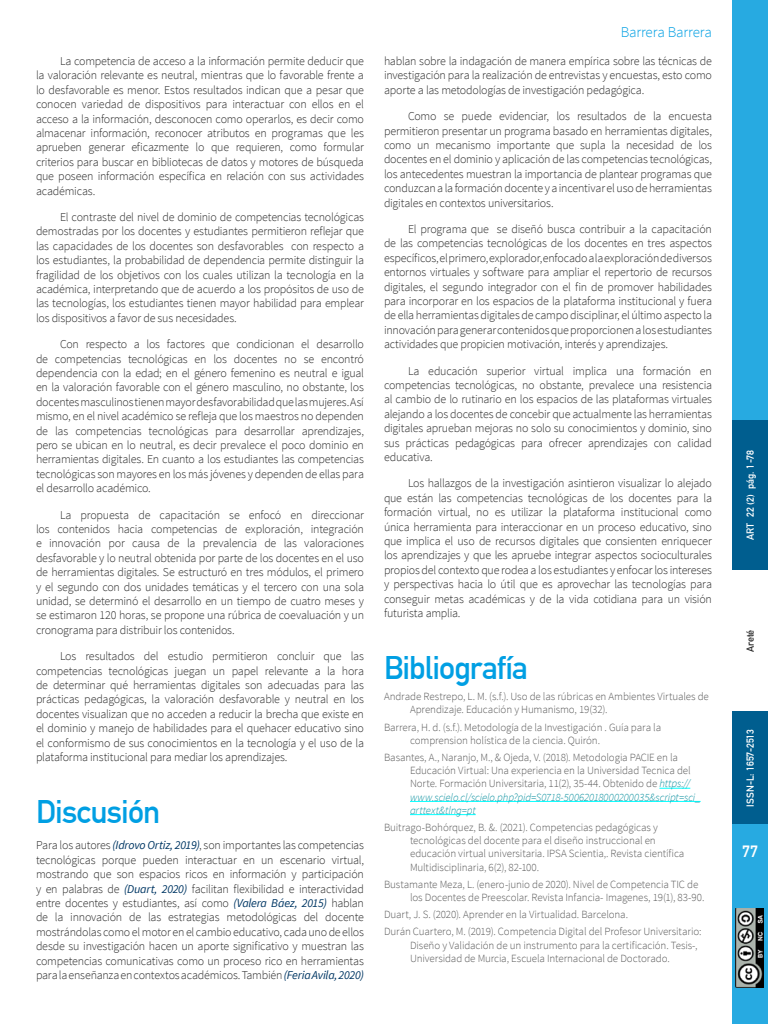
<style>
.page{position:relative;width:768px;height:1024px;background:#fff}
.page>*{position:absolute;margin:0;border:0;box-sizing:border-box;transform-origin:0 0}
.t1{font:700 32px "DIN Alternate";letter-spacing:-.025em;color:#009fe3}
.t2{font:700 16px "DIN Alternate";color:#fff}
.t3{font:300 15px "Source Sans Pro";letter-spacing:-.01em;color:#009fe3}
.t4{font:300 12px/14.4px "Source Sans Pro";letter-spacing:-.02em;color:#2a2a2a;text-align:justify}
.t5{font:300 11px/13.2px "Source Sans Pro";letter-spacing:-.01em;color:#5a5a5a}
.t6{font:700 10px "DIN Alternate";letter-spacing:.01em;color:#fff}
.t7{font:700 10px "DIN Alternate";color:#2a2a2a}
.s1{font-weight:400;font-style:italic;color:#003764}
.s2{font-style:italic;color:#09909f}
</style>
<div class="page">
<hr style="left:659px;top:788px;width:31px;height:1px;background:#0ff">
<hr style="left:410px;top:801px;width:291px;height:1px;background:#0ff">
<hr style="left:410px;top:814px;width:66px;height:1px;background:#0ff">
<div style="left:732px;top:0;width:36px;height:570px;background:#27aae1"></div>
<div style="left:732px;top:712px;width:36px;height:312px;background:#27aae1"></div>
<img style="left:736px;top:908px;width:27px;height:80px">
<div style="left:732px;top:712px;width:36px;height:112px;background:#005e8f"></div>
<div style="left:732px;top:420px;width:36px;height:150px;background:#005e8f"></div>
<p class="t4" style="left:36px;top:54px;width:330px;text-indent:24px">La competencia de acceso a la información permite deducir que la valoración relevante es neutral, mientras que lo favorable frente a lo desfavorable es menor. Estos resultados indican que a pesar que conocen variedad de dispositivos para interactuar con ellos en el acceso a la información, desconocen como operarlos, es decir como almacenar información, reconocer atributos en programas que les aprueben generar eficazmente lo que requieren, como formular criterios para buscar en bibliotecas de datos y motores de búsqueda que poseen información específica en relación con sus actividades académicas.</p>
<p class="t4" style="left:36px;top:210px;width:330px;text-indent:24px">El contraste del nivel de dominio de competencias tecnológicas demostradas por los docentes y estudiantes permitieron reflejar que las capacidades de los docentes son desfavorables con respecto a los estudiantes, la probabilidad de dependencia permite distinguir la fragilidad de los objetivos con los cuales utilizan la tecnología en la académica, interpretando que de acuerdo a los propósitos de uso de las tecnologías, los estudiantes tienen mayor habilidad para emplear los dispositivos a favor de sus necesidades.</p>
<p class="t4" style="left:36px;top:337px;width:330px;text-indent:24px">Con respecto a los factores que condicionan el desarrollo de competencias tecnológicas en los docentes no se encontró dependencia con la edad; en el género femenino es neutral e igual en la valoración favorable con el género masculino, no obstante, los docentes masculinos tienen mayor desfavorabilidad que las mujeres. Así mismo, en el nivel académico se refleja que los maestros no dependen de las competencias tecnológicas para desarrollar aprendizajes, pero se ubican en lo neutral, es decir prevalece el poco dominio en herramientas digitales. En cuanto a los estudiantes las competencias tecnológicas son mayores en los más jóvenes y dependen de ellas para el desarrollo académico.</p>
<p class="t4" style="left:36px;top:507px;width:330px;text-indent:24px">La propuesta de capacitación se enfocó en direccionar los contenidos hacia competencias de exploración, integración e innovación por causa de la prevalencia de las valoraciones desfavorable y lo neutral obtenida por parte de los docentes en el uso de herramientas digitales. Se estructuró en tres módulos, el primero y el segundo con dos unidades temáticas y el tercero con una sola unidad, se determinó el desarrollo en un tiempo de cuatro meses y se estimaron 120 horas, se propone una rúbrica de coevaluación y un cronograma para distribuir los contenidos.</p>
<p class="t4" style="left:36px;top:649px;width:330px;text-indent:24px">Los resultados del estudio permitieron concluir que las competencias tecnológicas juegan un papel relevante a la hora de determinar qué herramientas digitales son adecuadas para las prácticas pedagógicas, la valoración desfavorable y neutral en los docentes visualizan que no acceden a reducir la brecha que existe en el dominio y manejo de habilidades para el quehacer educativo sino el conformismo de sus conocimientos en la tecnología y el uso de la plataforma institucional para mediar los aprendizajes.</p>
<h1 class="t1" style="left:36px;top:787px;width:126px">Discusión</h1>
<p class="t4" style="left:36px;top:838px;width:330px">Para los autores <span class="s1">(Idrovo Ortiz, 2019)</span>, son importantes las competencias tecnológicas porque pueden interactuar en un escenario virtual, mostrando que son espacios ricos en información y participación y en palabras de <span class="s1">(Duart, 2020)</span> facilitan flexibilidad e interactividad entre docentes y estudiantes, así como <span class="s1">(Valera Báez, 2015)</span> hablan de la innovación de las estrategias metodológicas del docente mostrándolas como el motor en el cambio educativo, cada uno de ellos desde su investigación hacen un aporte significativo y muestran las competencias comunicativas como un proceso rico en herramientas para la enseñanza en contextos académicos. También<span class="s1">(Feria Avila, 2020)</span></p>
<p class="t3" style="left:621px;top:23px;width:93px">Barrera Barrera</p>
<p class="t4" style="left:384px;top:54px;width:330px">hablan sobre la indagación de manera empírica sobre las técnicas de investigación para la realización de entrevistas y encuestas, esto como aporte a las metodologías de investigación pedagógica.</p>
<p class="t4" style="left:384px;top:109px;width:330px;text-indent:24px">Como se puede evidenciar, los resultados de la encuesta permitieron presentar un programa basado en herramientas digitales, como un mecanismo importante que supla la necesidad de los docentes en el dominio y aplicación de las competencias tecnológicas, los antecedentes muestran la importancia de plantear programas que conduzcan a la formación docente y a incentivar el uso de herramientas digitales en contextos universitarios.</p>
<p class="t4" style="left:384px;top:222px;width:330px;text-indent:24px">El programa que se diseñó busca contribuir a la capacitación de las competencias tecnológicas de los docentes en tres aspectos específicos, el primero, explorador, enfocado a la exploración de diversos entornos virtuales y software para ampliar el repertorio de recursos digitales, el segundo integrador con el fin de promover habilidades para incorporar en los espacios de la plataforma institucional y fuera de ella herramientas digitales de campo disciplinar, el último aspecto la innovación para generar contenidos que proporcionen a los estudiantes actividades que propicien motivación, interés y aprendizajes.</p>
<p class="t4" style="left:384px;top:363px;width:330px;text-indent:24px">La educación superior virtual implica una formación en competencias tecnológicas, no obstante, prevalece una resistencia al cambio de lo rutinario en los espacios de las plataformas virtuales alejando a los docentes de concebir que actualmente las herramientas digitales aprueban mejoras no solo su conocimientos y dominio, sino sus prácticas pedagógicas para ofrecer aprendizajes con calidad educativa.</p>
<p class="t4" style="left:384px;top:476px;width:330px;text-indent:24px">Los hallazgos de la investigación asintieron visualizar lo alejado que están las competencias tecnológicas de los docentes para la formación virtual, no es utilizar la plataforma institucional como única herramienta para interaccionar en un proceso educativo, sino que implica el uso de recursos digitales que consienten enriquecer los aprendizajes y que les apruebe integrar aspectos socioculturales propios del contexto que rodea a los estudiantes y enfocar los intereses y perspectivas hacia lo útil que es aprovechar las tecnologías para conseguir metas académicas y de la vida cotidiana para un visión futurista amplia.</p>
<h1 class="t1" style="left:384px;top:643px;width:146px">Bibliografía</h1>
<p class="t5" style="left:410px;top:690px;width:300px;text-indent:-26px">Andrade Restrepo, L. M. (s.f.). Uso de las rúbricas en Ambientes Virtuales de<br>Aprendizaje. Educación y Humanismo, 19(32).</p>
<p class="t5" style="left:410px;top:720px;width:253px;text-indent:-26px">Barrera, H. d. (s.f.). Metodología de la Investigación . Guía para la comprension holística de la ciencia. Quirón.</p>
<p class="t5" style="left:410px;top:751px;width:292px;text-indent:-26px">Basantes, A., Naranjo, M., &amp; Ojeda, V. (2018). Metodologia PACIE en la Educación Virtual: Una experiencia en la Universidad Tecnica del Norte. Formación Universitaria, 11(2), 35-44. Obtenido de <span class="s2">https:// www.scielo.cl/scielo.php?pid=S0718-50062018000200035&amp;script=sci_ arttext&amp;tlng=pt</span></p>
<p class="t5" style="left:410px;top:821px;width:276px;text-indent:-26px">Buitrago-Bohórquez, B. &amp;. (2021). Competencias pedagógicas y tecnológicas del docente para el diseño instruccional en educación virtual universitaria. IPSA Scientia,. Revista científica Multidisciplinaria, 6(2), 82-100.</p>
<p class="t5" style="left:410px;top:878px;width:296px;text-indent:-26px">Bustamante Meza, L. (enero-junio de 2020). Nivel de Competencia TIC de los Docentes de Preescolar. Revista Infancia- Imagenes, 19(1), 83-90.</p>
<p class="t5" style="left:384px;top:906px;width:319px;line-height:17.2px">Duart, J. S. (2020). Aprender en la Virtualidad. Barcelona.<br>Durán Cuartero, M. (2019). Competencia Digital del Profesor Universitario:</p>
<p class="t5" style="left:410px;top:938px;width:289px">Diseño y Validación de un instrumento para la certificación. Tesis-,<br>Universidad de Murcia, Escuela Internacional de Doctorado.</p>
<p class="t6" style="left:743px;top:540px;width:92px;rotate:-90deg">ART 22 (2) pág. 1-78</p>
<p class="t7" style="left:743px;top:652px;width:24px;rotate:-90deg">Areté</p>
<p class="t6" style="left:743px;top:807px;width:79px;rotate:-90deg">ISSN-L: 1657-2513</p>
<h2 class="t2" style="left:742px;top:839px;width:17px">77</h2>
</div>
